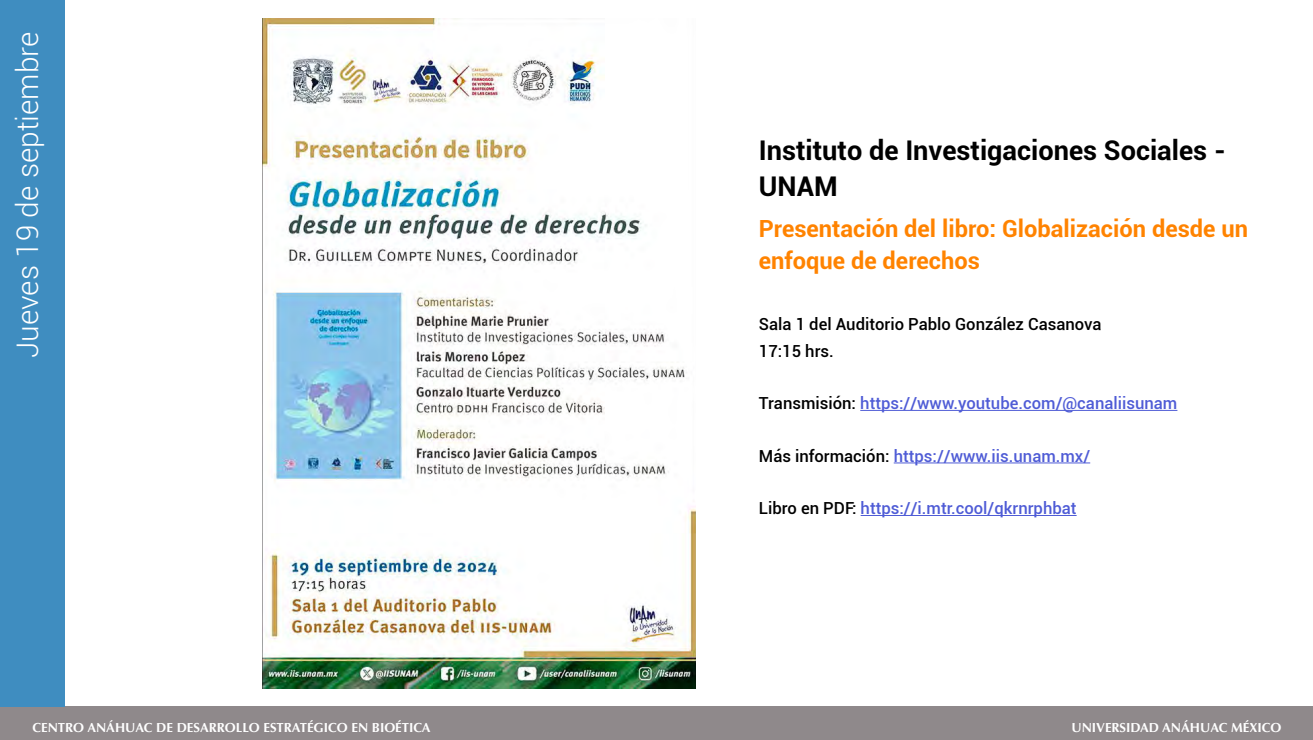
<style>
.page{position:relative;width:1313px;height:740px;background:#fff}
.page>*{position:absolute;margin:0;border:0;box-sizing:border-box;transform-origin:0 0}
.t1{font:300 29.75px "Roboto";color:#fff}
.t2{font:700 27.12px/35px "Roboto";color:#000}
.t3{font:700 23.62px/32.4px "Roboto";color:#ff8300}
.t4{font:500 16.62px "Roboto";color:#4f5cd6}
.t5{font:500 16.62px/26.2px "Roboto";color:#000}
.t6{font:700 13.12px "Optima";color:#fff}
.s1{color:#000}
</style>
<div class="page">
<div style="left:0;top:706px;width:1312px;height:33px;background:#8f898b"></div>
<div style="left:0;top:0;width:65px;height:706px;background:#3f8dc0"></div>
<img style="left:262px;top:18px;width:433px;height:670px">
<hr style="left:860px;top:410px;width:317px;height:1px;background:#4f5cd6">
<hr style="left:893px;top:462px;width:197px;height:1px;background:#4f5cd6">
<hr style="left:860px;top:515px;width:216px;height:1px;background:#4f5cd6">
<h1 class="t1" style="left:7px;top:358px;width:328px;rotate:-90deg">Jueves 19 de septiembre</h1>
<h2 class="t2" style="left:759px;top:132px;width:468px">Instituto de Investigaciones Sociales -<br>UNAM</h2>
<h3 class="t3" style="left:759px;top:211px;width:491px">Presentación del libro: Globalización desde un enfoque de derechos</h3>
<p class="t5" style="left:759px;top:310px;width:344px">Sala 1 del Auditorio Pablo González Casanova<br>17:15 hrs.</p>
<p class="t4" style="left:759px;top:391px;width:420px"><span class="s1">Transmisión:</span> https://www.youtube.com/@canaliisunam</p>
<p class="t4" style="left:759px;top:444px;width:333px"><span class="s1">Más información:</span> https://www.iis.unam.mx/</p>
<p class="t4" style="left:759px;top:496px;width:319px"><span class="s1">Libro en PDF:</span> https://i.mtr.cool/qkrnrphbat</p>
<p class="t6" style="left:32px;top:719px;width:399px">CENTRO ANÁHUAC DE DESARROLLO ESTRATÉGICO EN BIOÉTICA</p>
<p class="t6" style="left:1071px;top:719px;width:211px">UNIVERSIDAD ANÁHUAC MÉXICO</p>
</div>
